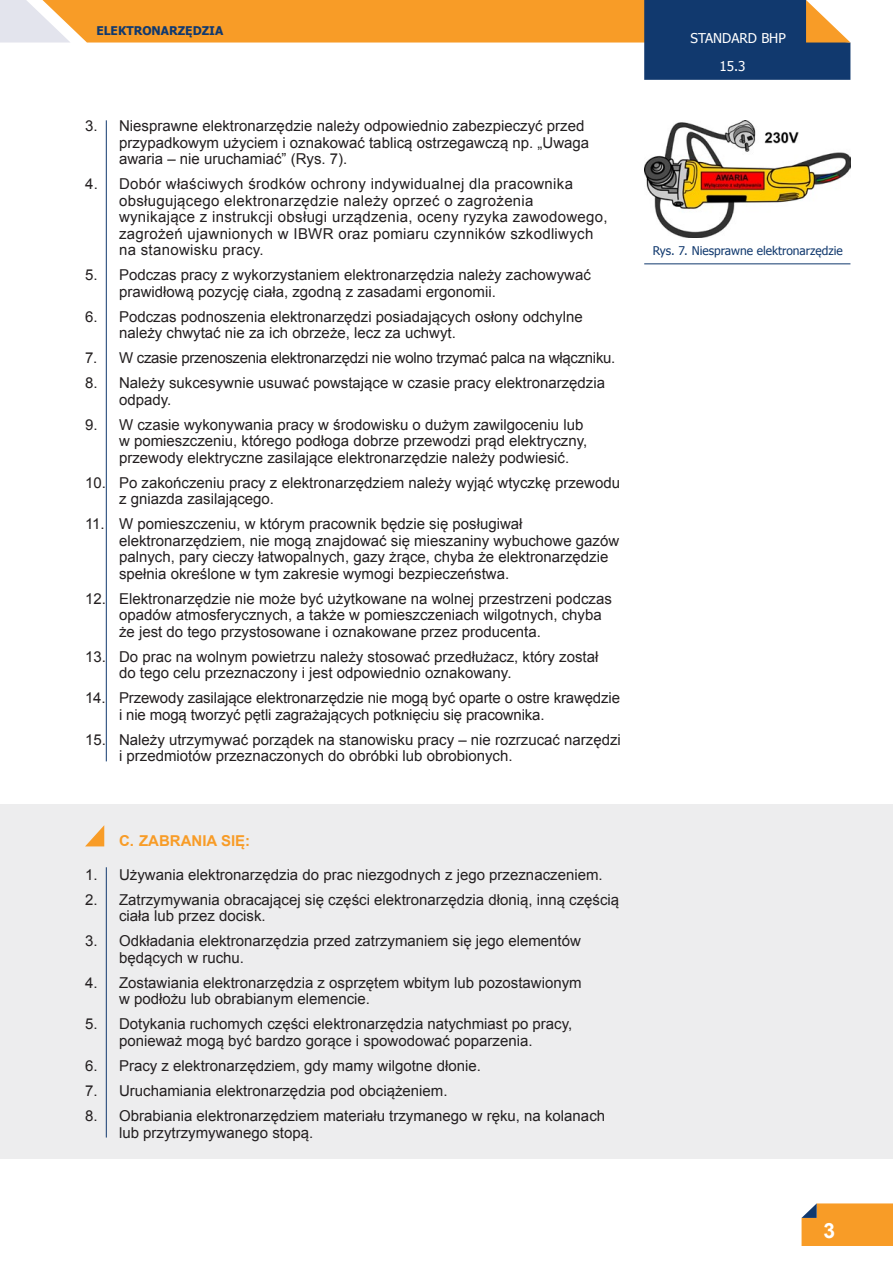
<style>
.page{position:relative;width:893px;height:1263px;background:#fff}
.page>*{position:absolute;margin:0;border:0;box-sizing:border-box;transform-origin:0 0}
.tekst{font:700 21px "Arial";color:#fff}
.Tekst_numerowany{font:15px/16.5px "Arial";color:#231f20}
.Tekst_numerowany-2{font:15px/16.5px "Arial";letter-spacing:.02em;color:#231f20}
.Tekst_numerowany-3{font:15px "Arial";letter-spacing:-.02em;color:#231f20}
.Tytulik{font:700 15px "Arial";color:#f89c27}
.t1{font:13.5px "Tahoma";color:#fff}
.podpis_zdjęcia{font:12px "Tahoma";color:#11396e}
.t2{font:700 12px "Tahoma";color:#11396e}
</style>
<div class="page">
<svg style="left:801px;top:1203px;width:92px;height:43px;background:#f19d32"></svg>
<svg style="left:0;top:0;width:850px;height:80px"></svg>
<hr style="left:106px;top:120px;width:1px;height:641px;background:#11396e">
<div style="left:0;top:804px;width:893px;height:355px;background:#ededee"></div>
<svg style="left:85px;top:825px;width:19px;height:21px"></svg>
<hr style="left:106px;top:867px;width:1px;height:270px;background:#11396e">
<hr style="left:644px;top:263px;width:206px;height:1px;background:#11396e">
<img style="left:644px;top:120px;width:206px;height:117px">
<p class="t2" style="left:96px;top:23px;width:128px">ELEKTRONARZĘDZIA</p>
<p class="Tekst_numerowany" style="left:119px;top:118px;width:472px;text-indent:-34px">3. Niesprawne elektronarzędzie należy odpowiednio zabezpieczyć przed przypadkowym użyciem i oznakować tablicą ostrzegawczą np. „Uwaga awaria – nie uruchamiać” (Rys. 7).</p>
<p class="Tekst_numerowany-2" style="left:119px;top:176px;width:490px;text-indent:-34px">4. Dobór właściwych środków ochrony indywidualnej dla pracownika obsługującego elektronarzędzie należy oprzeć o zagrożenia wynikające z instrukcji obsługi urządzenia, oceny ryzyka zawodowego, zagrożeń ujawnionych w IBWR oraz pomiaru czynników szkodliwych na stanowisku pracy.</p>
<p class="Tekst_numerowany" style="left:119px;top:267px;width:473px;text-indent:-34px">5. Podczas pracy z wykorzystaniem elektronarzędzia należy zachowywać prawidłową pozycję ciała, zgodną z zasadami ergonomii.</p>
<p class="Tekst_numerowany" style="left:119px;top:308px;width:465px;text-indent:-34px">6. Podczas podnoszenia elektronarzędzi posiadających osłony odchylne należy chwytać nie za ich obrzeże, lecz za uchwyt.</p>
<p class="Tekst_numerowany-3" style="left:85px;top:348px;width:532px">7. W czasie przenoszenia elektronarzędzi nie wolno trzymać palca na włączniku.</p>
<p class="Tekst_numerowany" style="left:119px;top:375px;width:488px;text-indent:-34px">8. Należy sukcesywnie usuwać powstające w czasie pracy elektronarzędzia odpady.</p>
<p class="Tekst_numerowany" style="left:119px;top:416px;width:470px;text-indent:-34px">9. W czasie wykonywania pracy w środowisku o dużym zawilgoceniu lub w pomieszczeniu, którego podłoga dobrze przewodzi prąd elektryczny, przewody elektryczne zasilające elektronarzędzie należy podwiesić.</p>
<p class="Tekst_numerowany" style="left:119px;top:474px;width:503px;text-indent:-34px">10. Po zakończeniu pracy z elektronarzędziem należy wyjąć wtyczkę przewodu z gniazda zasilającego.</p>
<p class="Tekst_numerowany" style="left:119px;top:516px;width:502px;text-indent:-34px">11. W pomieszczeniu, w którym pracownik będzie się posługiwał elektronarzędziem, nie mogą znajdować się mieszaniny wybuchowe gazów palnych, pary cieczy łatwopalnych, gazy żrące, chyba że elektronarzędzie spełnia określone w tym zakresie wymogi bezpieczeństwa.</p>
<p class="Tekst_numerowany" style="left:119px;top:590px;width:494px;text-indent:-34px">12. Elektronarzędzie nie może być użytkowane na wolnej przestrzeni podczas opadów atmosferycznych, a także w pomieszczeniach wilgotnych, chyba że jest do tego przystosowane i oznakowane przez producenta.</p>
<p class="Tekst_numerowany" style="left:119px;top:648px;width:481px;text-indent:-34px">13. Do prac na wolnym powietrzu należy stosować przedłużacz, który został do tego celu przeznaczony i jest odpowiednio oznakowany.</p>
<p class="Tekst_numerowany" style="left:119px;top:690px;width:502px;text-indent:-34px">14. Przewody zasilające elektronarzędzie nie mogą być oparte o ostre krawędzie i nie mogą tworzyć pętli zagrażających potknięciu się pracownika.</p>
<p class="Tekst_numerowany" style="left:119px;top:731px;width:503px;text-indent:-34px">15. Należy utrzymywać porządek na stanowisku pracy – nie rozrzucać narzędzi i przedmiotów przeznaczonych do obróbki lub obrobionych.</p>
<p class="Tytulik" style="left:119px;top:831px;width:133px">C. ZABRANIA SIĘ:</p>
<p class="Tekst_numerowany" style="left:85px;top:866px;width:519px">1. Używania elektronarzędzia do prac niezgodnych z jego przeznaczeniem.</p>
<p class="Tekst_numerowany" style="left:119px;top:891px;width:502px;text-indent:-34px">2. Zatrzymywania obracającej się części elektronarzędzia dłonią, inną częścią ciała lub przez docisk.</p>
<p class="Tekst_numerowany" style="left:119px;top:933px;width:463px;text-indent:-34px">3. Odkładania elektronarzędzia przed zatrzymaniem się jego elementów będących w ruchu.</p>
<p class="Tekst_numerowany" style="left:119px;top:975px;width:464px;text-indent:-34px">4. Zostawiania elektronarzędzia z osprzętem wbitym lub pozostawionym w podłożu lub obrabianym elemencie.</p>
<p class="Tekst_numerowany" style="left:85px;top:1016px;width:489px;text-align:center">5. Dotykania ruchomych części elektronarzędzia natychmiast po pracy, ponieważ mogą być bardzo gorące i spowodować poparzenia.</p>
<p class="Tekst_numerowany" style="left:85px;top:1058px;width:397px">6. Pracy z elektronarzędziem, gdy mamy wilgotne dłonie.</p>
<p class="Tekst_numerowany" style="left:85px;top:1083px;width:364px">7. Uruchamiania elektronarzędzia pod obciążeniem.</p>
<p class="Tekst_numerowany" style="left:119px;top:1108px;width:488px;text-indent:-34px">8. Obrabiania elektronarzędziem materiału trzymanego w ręku, na kolanach lub przytrzymywanego stopą.</p>
<p class="t1" style="left:691px;top:29px;width:97px">STANDARD BHP</p>
<p class="t1" style="left:719px;top:57px;width:28px">15.3</p>
<p class="podpis_zdjęcia" style="left:653px;top:243px;width:192px">Rys. 7. Niesprawne elektronarzędzie</p>
<p class="tekst" style="left:823px;top:1217px;width:13px">3</p>
</div>
